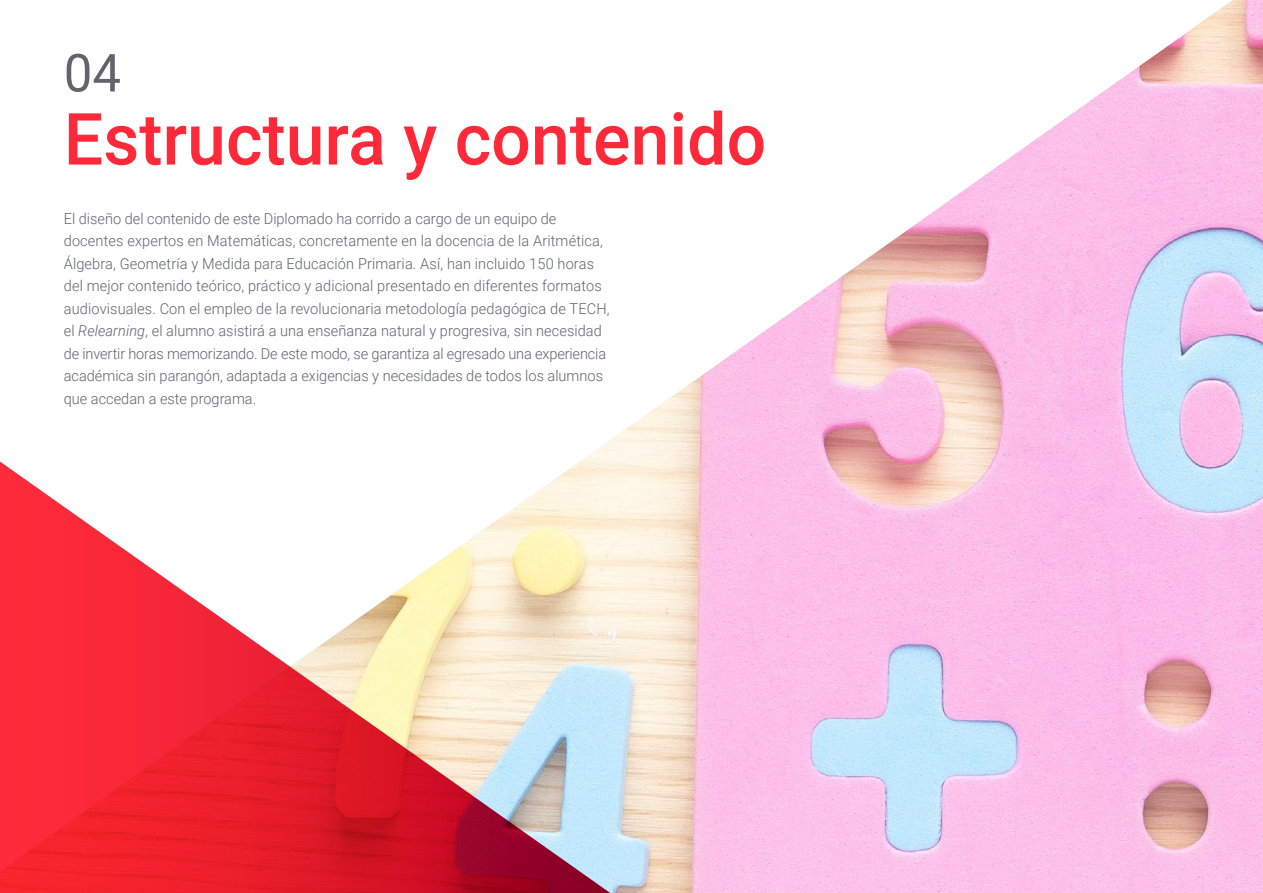
<style>
.page{position:relative;width:1263px;height:893px;background:#fff}
.page>*{position:absolute;margin:0;border:0;box-sizing:border-box;transform-origin:0 0}
.t1{font:500 72px "Roboto";color:#ff293a}
.t2{font:52.5px "Roboto";color:#61646a}
.t3{font:300 15px/22.5px "Roboto";letter-spacing:.005em;color:#61646a}
.s1{font-style:italic}
</style>
<div class="page">
<img style="left:602px;top:0;width:661px;height:893px">
<svg style="left:0;top:446px;width:640px;height:447px"></svg>
<h2 class="t2" style="left:64px;top:36px;width:59px">04</h2>
<h1 class="t1" style="left:64px;top:89px;width:704px">Estructura y contenido</h1>
<p class="t3" style="left:64px;top:207px;width:547px">El diseño del contenido de este Diplomado ha corrido a cargo de un equipo de docentes expertos en Matemáticas, concretamente en la docencia de la Aritmética, Álgebra, Geometría y Medida para Educación Primaria. Así, han incluido 150 horas del mejor contenido teórico, práctico y adicional presentado en diferentes formatos audiovisuales. Con el empleo de la revolucionaria metodología pedagógica de TECH, el <span class="s1">Relearning</span>, el alumno asistirá a una enseñanza natural y progresiva, sin necesidad de invertir horas memorizando. De este modo, se garantiza al egresado una experiencia académica sin parangón, adaptada a exigencias y necesidades de todos los alumnos que accedan a este programa.</p>
</div>
